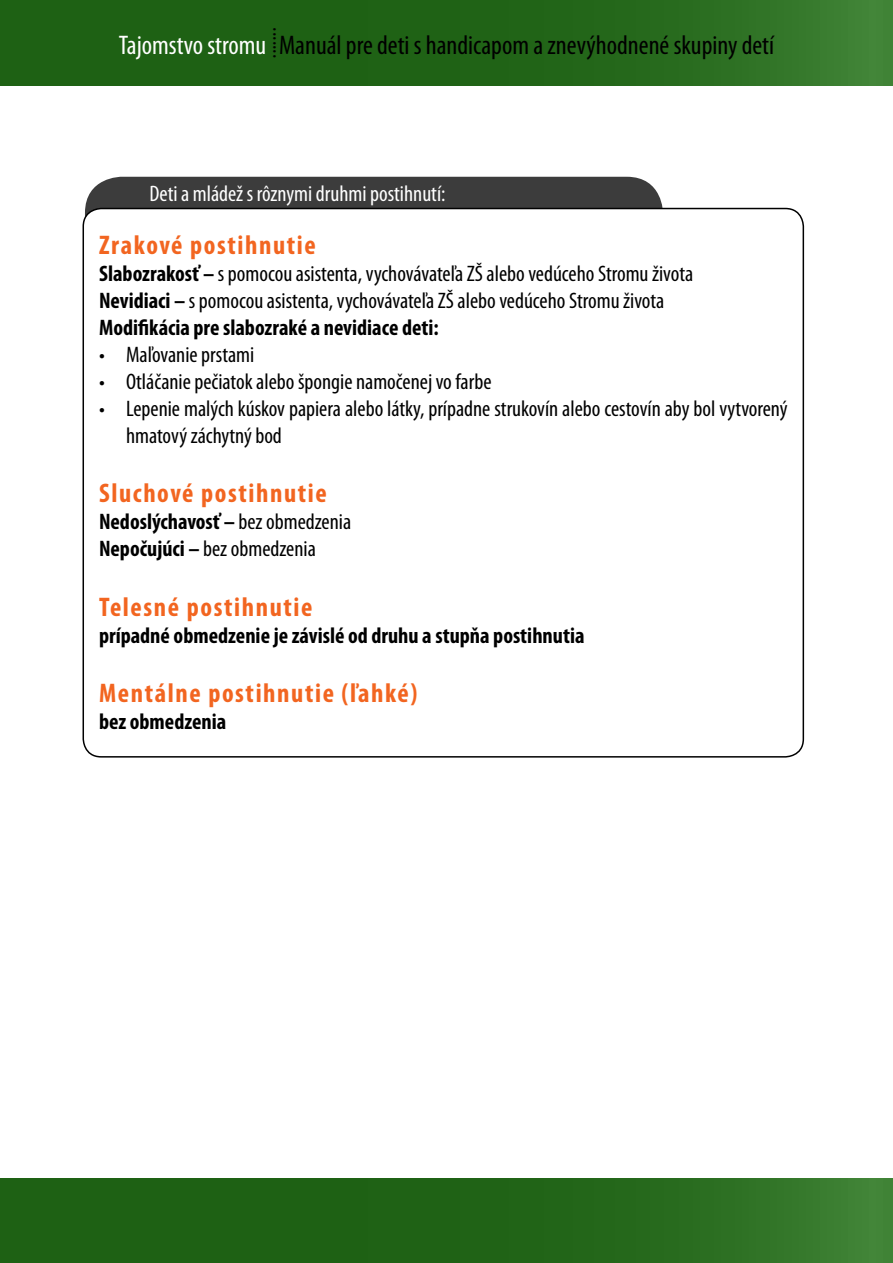
<style>
.page{position:relative;width:893px;height:1263px;background:#fff}
.page>*{position:absolute;margin:0;border:0;box-sizing:border-box;transform-origin:0 0}
.t1{font:700 condensed 27px "Myriad Pro";letter-spacing:.06em;color:#f26520}
.t2{font:condensed 27px "Myriad Pro";color:#000}
.t3{font:condensed 22.5px/27px "Myriad Pro";color:#000}
.t4{font:700 condensed 22.5px/27px "Myriad Pro";color:#000}
.t5{font:condensed 22.5px "Myriad Pro";color:#fff}
.s1{color:#fff}
.s2{font-weight:700}
.s3{font-weight:400}
</style>
<div class="page">
<div style="left:0;top:0;width:893px;height:85px;background:linear-gradient(to right,#16590c,#337629)"></div>
<div style="left:0;top:1178px;width:893px;height:85px;background:linear-gradient(to right,#16590c,#337629)"></div>
<div style="left:85px;top:177px;width:578px;height:167px;background:#3c3c3c;border-radius:36px"></div>
<div style="left:83px;top:209px;width:720px;height:548px;background:#fff;border-radius:18px"></div>
<p class="t3" style="left:295px;top:27px;width:32px;rotate:90deg">.......</p>
<p class="t2" style="left:119px;top:29px;width:657px"><span class="s1">Tajomstvo stromu</span> Manuál pre deti s handicapom a znevýhodnené skupiny detí</p>
<p class="t5" style="left:149px;top:180px;width:298px">Deti a mládež s rôznymi druhmi postihnutí:</p>
<p class="t1" style="left:99px;top:228px;width:218px">Zrakové postihnutie</p>
<p class="t3" style="left:99px;top:260px;width:596px"><span class="s2">Slabozrakosť –</span> s pomocou asistenta, vychovávateľa ZŠ alebo vedúceho Stromu života<br><span class="s2">Nevidiaci –</span> s pomocou asistenta, vychovávateľa ZŠ alebo vedúceho Stromu života<br><span class="s2">Modifikácia pre slabozraké a nevidiace deti:</span></p>
<p class="t3" style="left:99px;top:341px;width:157px">• Maľovanie prstami</p>
<p class="t3" style="left:99px;top:368px;width:394px">• Otláčanie pečiatok alebo špongie namočenej vo farbe</p>
<p class="t3" style="left:126px;top:395px;width:663px;text-indent:-27px">• Lepenie malých kúskov papiera alebo látky, prípadne strukovín alebo cestovín aby bol vytvorený hmatový záchytný bod</p>
<p class="t1" style="left:99px;top:476px;width:229px">Sluchové postihnutie</p>
<p class="t4" style="left:99px;top:508px;width:254px">Nedoslýchavosť – <span class="s3">bez obmedzenia<br></span>Nepočujúci – <span class="s3">bez obmedzenia</span></p>
<p class="t1" style="left:99px;top:590px;width:215px">Telesné postihnutie</p>
<p class="t4" style="left:99px;top:621px;width:487px">prípadné obmedzenie je závislé od druhu a stupňa postihnutia</p>
<p class="t1" style="left:99px;top:676px;width:320px">Mentálne postihnutie (ľahké)</p>
<p class="t4" style="left:99px;top:708px;width:129px">bez obmedzenia</p>
</div>
